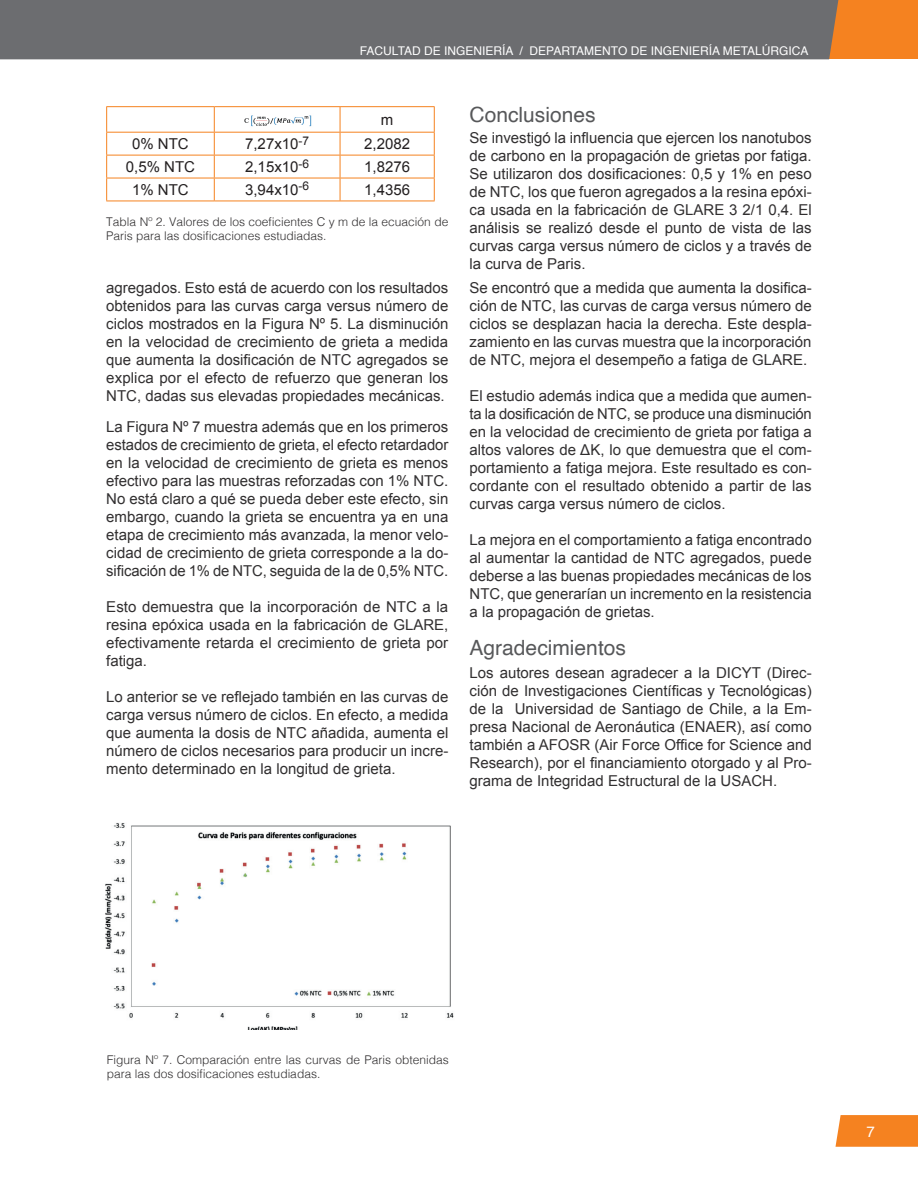
<style>
.page{position:relative;width:918px;height:1188px;background:#fff}
.page>*{position:absolute;margin:0;border:0;box-sizing:border-box;transform-origin:0 0}
.Subtitulo_Articulo{font:21px "Helvetica";color:#57585a}
.contenidos{font:15px/18px "Arial";color:#312f30;text-align:justify}
.Subtitulo_Articulo-2{font:15px/18px "Arial";color:#312f30;text-align:justify}
.Titulos{font:15px "Arial";color:#231f20}
.t1{font:15px "Helvetica";color:#fff}
.Pie_de_foto{font:300 12px/14.4px "Helvetica";color:#312f30}
.t2{font:12px "Helvetica";color:#fff}
</style>
<div class="page">
<div style="left:829px;top:0;width:89px;height:59px;background:#f58220"></div>
<div style="left:0;top:0;width:839px;height:59px;background:#6c6d70"></div>
<svg style="left:836px;top:1115px;width:82px;height:32px;background:#f58627"></svg>
<img style="left:104px;top:823px;width:350px;height:207px">
<hr style="left:106px;top:106px;width:108px;height:1px;background:#f58220">
<hr style="left:214px;top:106px;width:126px;height:1px;background:#f58220">
<hr style="left:340px;top:106px;width:95px;height:1px;background:#f58220">
<hr style="left:106px;top:132px;width:108px;height:1px;background:#f58220">
<hr style="left:214px;top:132px;width:126px;height:1px;background:#f58220">
<hr style="left:340px;top:132px;width:95px;height:1px;background:#f58220">
<hr style="left:106px;top:155px;width:108px;height:1px;background:#f58220">
<hr style="left:214px;top:155px;width:126px;height:1px;background:#f58220">
<hr style="left:340px;top:155px;width:95px;height:1px;background:#f58220">
<hr style="left:106px;top:178px;width:108px;height:1px;background:#f58220">
<svg style="left:106px;top:107px;width:1px;height:94px"></svg>
<hr style="left:214px;top:178px;width:126px;height:1px;background:#f58220">
<svg style="left:214px;top:107px;width:1px;height:94px"></svg>
<hr style="left:340px;top:178px;width:95px;height:1px;background:#f58220">
<svg style="left:340px;top:107px;width:1px;height:94px"></svg>
<svg style="left:434px;top:107px;width:1px;height:94px"></svg>
<hr style="left:106px;top:201px;width:108px;height:1px;background:#f58220">
<hr style="left:214px;top:201px;width:126px;height:1px;background:#f58220">
<hr style="left:340px;top:201px;width:95px;height:1px;background:#f58220">
<img style="left:244px;top:115px;width:68px;height:12px">
<p class="t2" style="left:360px;top:41px;width:450px">FACULTAD DE INGENIERÍA / DEPARTAMENTO DE INGENIERÍA METALÚRGICA</p>
<p class="Titulos" style="left:381px;top:110px;width:14px">m</p>
<p class="Titulos" style="left:132px;top:134px;width:58px">0% NTC</p>
<p class="Titulos" style="left:245px;top:134px;width:66px">7,27x10<sup>-7</sup></p>
<p class="Titulos" style="left:364px;top:134px;width:47px">2,2082</p>
<p class="Titulos" style="left:126px;top:157px;width:71px">0,5% NTC</p>
<p class="Titulos" style="left:245px;top:157px;width:66px">2,15x10<sup>-6</sup></p>
<p class="Titulos" style="left:364px;top:157px;width:47px">1,8276</p>
<p class="Titulos" style="left:132px;top:180px;width:58px">1% NTC</p>
<p class="Titulos" style="left:245px;top:180px;width:66px">3,94x10<sup>-6</sup></p>
<p class="Titulos" style="left:364px;top:180px;width:47px">1,4356</p>
<p class="Pie_de_foto" style="left:106px;top:214px;width:344px">Tabla Nº 2. Valores de los coeficientes C y m de la ecuación de<br>Paris para las dosificaciones estudiadas.</p>
<p class="contenidos" style="left:106px;top:279px;width:344px">agregados. Esto está de acuerdo con los resultados obtenidos para las curvas carga versus número de ciclos mostrados en la Figura Nº 5. La disminución en la velocidad de crecimiento de grieta a medida que aumenta la dosificación de NTC agregados se explica por el efecto de refuerzo que generan los NTC, dadas sus elevadas propiedades mecánicas.</p>
<p class="contenidos" style="left:106px;top:418px;width:344px">La Figura Nº 7 muestra además que en los primeros estados de crecimiento de grieta, el efecto retardador en la velocidad de crecimiento de grieta es menos efectivo para las muestras reforzadas con 1% NTC.<br>No está claro a qué se pueda deber este efecto, sin embargo, cuando la grieta se encuentra ya en una etapa de crecimiento más avanzada, la menor velo&shy;cidad de crecimiento de grieta corresponde a la do&shy;sificación de 1% de NTC, seguida de la de 0,5% NTC.</p>
<p class="contenidos" style="left:106px;top:598px;width:344px">Esto demuestra que la incorporación de NTC a la resina epóxica usada en la fabricación de GLARE, efectivamente retarda el crecimiento de grieta por fatiga.</p>
<p class="contenidos" style="left:106px;top:688px;width:344px">Lo anterior se ve reflejado también en las curvas de carga versus número de ciclos. En efecto, a medida que aumenta la dosis de NTC añadida, aumenta el número de ciclos necesarios para producir un incre&shy;mento determinado en la longitud de grieta.</p>
<p class="Subtitulo_Articulo" style="left:470px;top:98px;width:128px">Conclusiones</p>
<p class="Subtitulo_Articulo-2" style="left:470px;top:129px;width:344px">Se investigó la influencia que ejercen los nanotubos de carbono en la propagación de grietas por fatiga.<br>Se utilizaron dos dosificaciones: 0,5 y 1% en peso de NTC, los que fueron agregados a la resina epóxi&shy;ca usada en la fabricación de GLARE 3 2/1 0,4. El análisis se realizó desde el punto de vista de las curvas carga versus número de ciclos y a través de la curva de Paris.</p>
<p class="contenidos" style="left:470px;top:278px;width:344px">Se encontró que a medida que aumenta la dosifica&shy;ción de NTC, las curvas de carga versus número de ciclos se desplazan hacia la derecha. Este despla&shy;zamiento en las curvas muestra que la incorporación de NTC, mejora el desempeño a fatiga de GLARE.</p>
<p class="contenidos" style="left:470px;top:386px;width:344px">El estudio además indica que a medida que aumen&shy;ta la dosificación de NTC, se produce una disminución en la velocidad de crecimiento de grieta por fatiga a altos valores de ΔK, lo que demuestra que el com&shy;portamiento a fatiga mejora. Este resultado es con&shy;cordante con el resultado obtenido a partir de las curvas carga versus número de ciclos.</p>
<p class="contenidos" style="left:470px;top:530px;width:344px">La mejora en el comportamiento a fatiga encontrado al aumentar la cantidad de NTC agregados, puede deberse a las buenas propiedades mecánicas de los NTC, que generarían un incremento en la resistencia a la propagación de grietas.</p>
<p class="Subtitulo_Articulo" style="left:470px;top:632px;width:158px">Agradecimientos</p>
<p class="Subtitulo_Articulo-2" style="left:470px;top:664px;width:344px">Los autores desean agradecer a la DICYT (Direc&shy;ción de Investigaciones Científicas y Tecnológicas) de la Universidad de Santiago de Chile, a la Em&shy;presa Nacional de Aeronáutica (ENAER), así como también a AFOSR (Air Force Office for Science and Research), por el financiamiento otorgado y al Pro&shy;grama de Integridad Estructural de la USACH.</p>
<p class="Pie_de_foto" style="left:107px;top:1051px;width:344px">Figura Nº 7. Comparación entre las curvas de Paris obtenidas para las dos dosificaciones estudiadas.</p>
<p class="t1" style="left:867px;top:1120px;width:10px">7</p>
</div>
